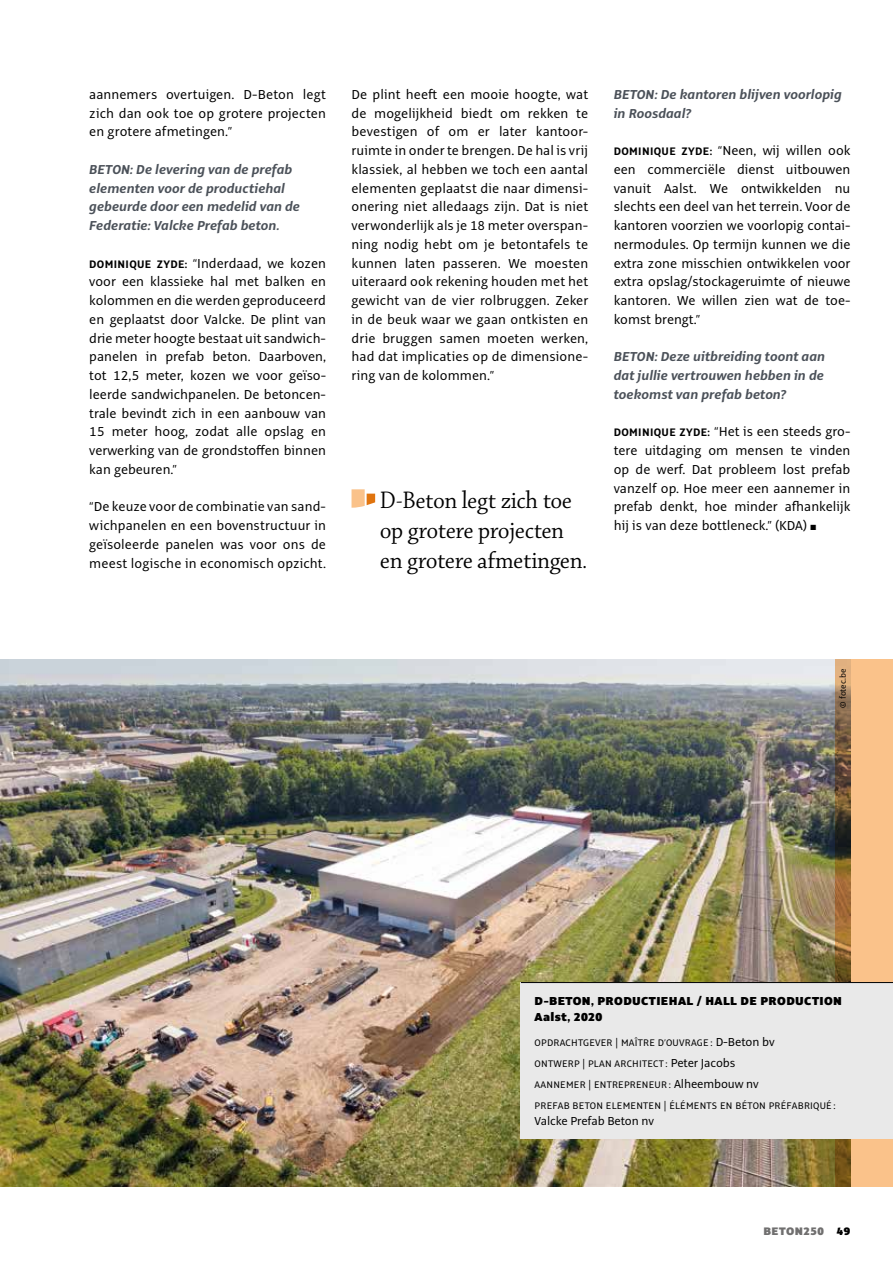
<style>
.page{position:relative;width:893px;height:1263px;background:#fff}
.page>*{position:absolute;margin:0;border:0;box-sizing:border-box;transform-origin:0 0}
.t1{font:25.5px/30px "Chaparral Pro Disp";letter-spacing:.01em;color:#000}
.t2{font:14.25px/18.8px "Alto Pro";color:#000;text-align:justify}
.t3{font:italic 700 14.25px/18.8px "Alto Pro";letter-spacing:.005em;color:#4b5159}
.t4{font:900 12.75px/16.5px "Alto Pro";letter-spacing:.03em;color:#000}
.t5{font:12.75px "Alto Pro";letter-spacing:-.01em;color:#000}
.t6{font:900 12px "Alto Pro";letter-spacing:.04em;color:#706f6f}
.t7{font:10.5px/20.7px "Alto Pro";letter-spacing:.02em;color:#000}
.t8{font:9px "Alto Pro";color:#000}
.s1{font-weight:700;font-size:12px}
.s2{font-size:12.75px}
.s3{color:#000}
</style>
<div class="page">
<img style="left:0;top:659px;width:835px;height:527px">
<svg style="left:835px;top:659px;width:58px;height:527px;background:#d8a673"></svg>
<div style="left:521px;top:982px;width:372px;height:156px;background:#e9e9e9"></div>
<hr style="left:521px;top:982px;width:372px;height:1px;background:#000">
<svg style="left:351px;top:489px;width:24px;height:19px"></svg>
<p class="t2" style="left:89px;top:85px;width:238px">aannemers overtuigen. D-Beton legt zich dan ook toe op grotere projecten en grotere afmetingen.”</p>
<p class="t3" style="left:89px;top:160px;width:212px">BETON: De levering van de prefab elementen voor de productiehal gebeurde door een medelid van de<br>Federatie: Valcke Prefab beton.</p>
<p class="t2" style="left:89px;top:254px;width:238px"><span class="s1">DOMINIQUE ZYDE:</span> “Inderdaad, we kozen voor een klassieke hal met balken en kolommen en die werden geproduceerd en geplaatst door Valcke. De plint van drie meter hoogte bestaat uit sandwich&shy;panelen in prefab beton. Daarboven, tot 12,5 meter, kozen we voor geïso&shy;leerde sandwichpanelen. De betoncen&shy;trale bevindt zich in een aanbouw van 15 meter hoog, zodat alle opslag en verwerking van de grondstoffen binnen kan gebeuren.”</p>
<p class="t2" style="left:89px;top:497px;width:238px">“De keuze voor de combinatie van sand&shy;wichpanelen en een bovenstructuur in geïsoleerde panelen was voor ons de meest logische in economisch opzicht.</p>
<p class="t2" style="left:351px;top:85px;width:238px">De plint heeft een mooie hoogte, wat de mogelijkheid biedt om rekken te bevestigen of om er later kantoor&shy;ruimte in onder te brengen. De hal is vrij klassiek, al hebben we toch een aantal elementen geplaatst die naar dimensi&shy;onering niet alledaags zijn. Dat is niet verwonderlijk als je 18 meter overspan&shy;ning nodig hebt om je betontafels te kunnen laten passeren. We moesten uiteraard ook rekening houden met het gewicht van de vier rolbruggen. Zeker in de beuk waar we gaan ontkisten en drie bruggen samen moeten werken, had dat implicaties op de dimensione&shy;ring van de kolommen.”</p>
<p class="t3" style="left:614px;top:85px;width:230px">BETON: De kantoren blijven voorlopig in Roosdaal?</p>
<p class="t2" style="left:614px;top:141px;width:238px"><span class="s1">DOMINIQUE ZYDE:</span> “Neen, wij willen ook een commerciële dienst uitbouwen vanuit Aalst. We ontwikkelden nu slechts een deel van het terrein. Voor de kantoren voorzien we voorlopig contai&shy;nermodules. Op termijn kunnen we die extra zone misschien ontwikkelen voor extra opslag/stockageruimte of nieuwe kantoren. We willen zien wat de toe&shy;komst brengt.”</p>
<p class="t3" style="left:614px;top:347px;width:213px;text-align:justify">BETON: Deze uitbreiding toont aan dat jullie vertrouwen hebben in de toekomst van prefab beton?</p>
<p class="t2" style="left:614px;top:422px;width:238px"><span class="s1">DOMINIQUE ZYDE:</span> “Het is een steeds gro&shy;tere uitdaging om mensen te vinden op de werf. Dat probleem lost prefab vanzelf op. Hoe meer een aannemer in prefab denkt, hoe minder afhankelijk hij is van deze bottleneck.” (KDA) ■</p>
<h1 class="t1" style="left:380px;top:486px;width:208px">D-Beton legt zich toe op grotere projecten en grotere afmetingen.</h1>
<p class="t8" style="left:837px;top:708px;width:40px;rotate:-90deg">© fotec.be</p>
<p class="t4" style="left:535px;top:992px;width:309px">D-BETON, PRODUCTIEHAL / HALL DE PRODUCTION<br>Aalst, 2020</p>
<p class="t7" style="left:535px;top:1033px;width:303px">OPDRACHTGEVER | MAÎTRE D’OUVRAGE : <span class="s2">D-Beton bv<br></span>ONTWERP | PLAN ARCHITECT : <span class="s2">Peter Jacobs<br></span>AANNEMER | ENTREPRENEUR : <span class="s2">Alheembouw nv<br></span>PREFAB BETON ELEMENTEN | ÉLÉMENTS EN BÉTON PRÉFABRIQUÉ :</p>
<p class="t5" style="left:535px;top:1113px;width:121px">Valcke Prefab Beton nv</p>
<p class="t6" style="left:763px;top:1223px;width:88px">BETON250 <span class="s3">49</span></p>
</div>
